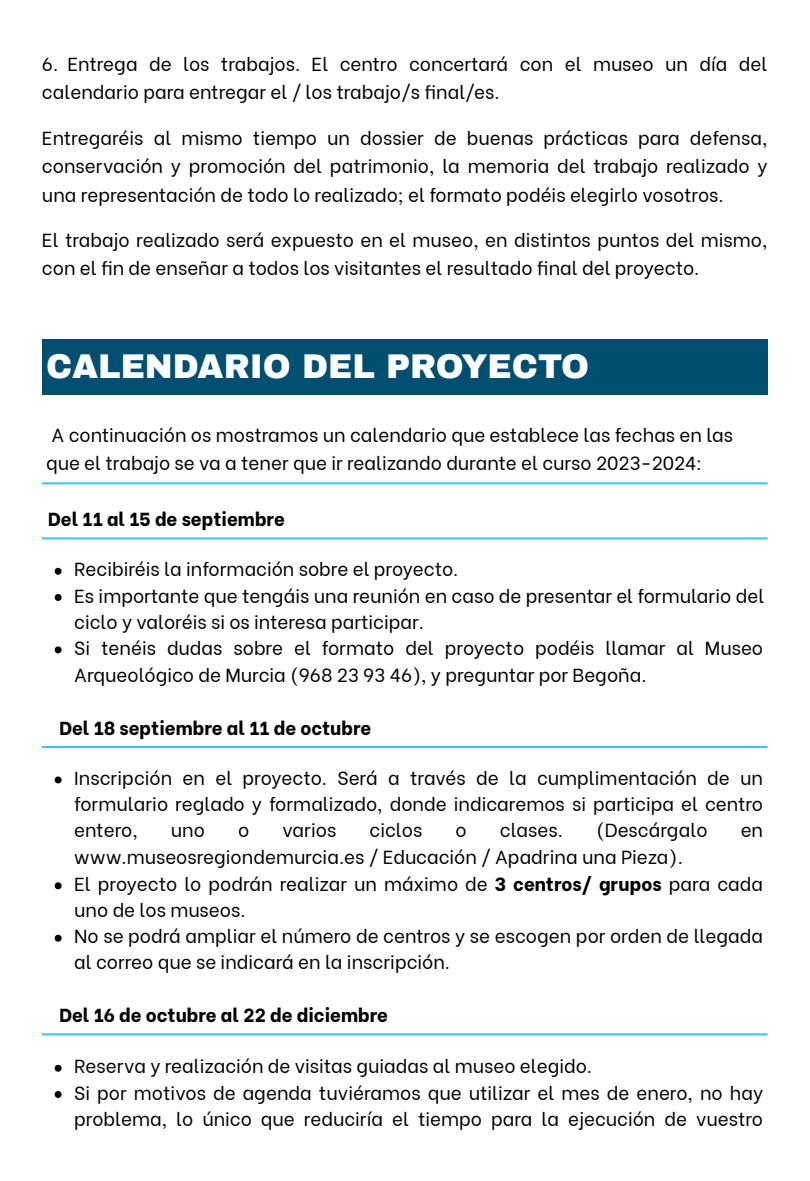
<style>
.page{position:relative;width:810px;height:1181px;background:#fff}
.page>*{position:absolute;margin:0;border:0;box-sizing:border-box;transform-origin:0 0}
.t1{font:900 33.6px "Archivo";color:#fff}
.t2{font:18.75px/26.2px "Be Vietnam";color:#000}
.t3{font:800 18.75px "Be Vietnam";color:#000}
.s1{font-weight:800}
</style>
<div class="page">
<div style="left:42px;top:339px;width:725px;height:56px;background:#014f70"></div>
<hr style="left:42px;top:482px;width:725px;height:2px;background:#3cc0ff">
<hr style="left:42px;top:537px;width:725px;height:2px;background:#3cc0ff">
<svg style="left:55px;top:568px;width:7px;height:6px"></svg>
<svg style="left:55px;top:594px;width:7px;height:7px"></svg>
<svg style="left:55px;top:646px;width:7px;height:7px"></svg>
<hr style="left:42px;top:746px;width:725px;height:2px;background:#3cc0ff">
<svg style="left:55px;top:776px;width:7px;height:7px"></svg>
<svg style="left:55px;top:882px;width:7px;height:7px"></svg>
<svg style="left:55px;top:934px;width:7px;height:7px"></svg>
<hr style="left:42px;top:1033px;width:725px;height:2px;background:#3cc0ff">
<svg style="left:55px;top:1064px;width:7px;height:7px"></svg>
<svg style="left:55px;top:1091px;width:7px;height:6px"></svg>
<p class="t2" style="left:42px;top:48px;width:727px;line-height:28.2px">6. Entrega de los trabajos. El centro concertará con el museo un día del calendario para entregar el / los trabajo/s final/es.</p>
<p class="t2" style="left:42px;top:122px;width:727px;line-height:28.7px;text-align:justify">Entregaréis al mismo tiempo un dossier de buenas prácticas para defensa, conservación y promoción del patrimonio, la memoria del trabajo realizado y una representación de todo lo realizado; el formato podéis elegirlo vosotros.</p>
<p class="t2" style="left:42px;top:224px;width:727px;line-height:28.2px">El trabajo realizado será expuesto en el museo, en distintos puntos del mismo, con el fin de enseñar a todos los visitantes el resultado final del proyecto.</p>
<p class="t1" style="left:46px;top:348px;width:545px">CALENDARIO DEL PROYECTO</p>
<p class="t2" style="left:46px;top:419px;width:689px;line-height:28.2px">A continuación os mostramos un calendario que establece las fechas en las que el trabajo se va a tener que ir realizando durante el curso 2023-2024:</p>
<p class="t3" style="left:48px;top:503px;width:238px">Del 11 al 15 de septiembre</p>
<p class="t2" style="left:74px;top:554px;width:386px">Recibiréis la información sobre el proyecto.</p>
<p class="t2" style="left:74px;top:580px;width:692px">Es importante que tengáis una reunión en caso de presentar el formulario del ciclo y valoréis si os interesa participar.</p>
<p class="t2" style="left:74px;top:632px;width:690px;line-height:27.2px">Si tenéis dudas sobre el formato del proyecto podéis llamar al Museo<br>Arqueológico de Murcia (968 23 93 46), y preguntar por Begoña.</p>
<p class="t3" style="left:59px;top:712px;width:313px">Del 18 septiembre al 11 de octubre</p>
<p class="t2" style="left:74px;top:763px;width:690px;text-align:justify">Inscripción en el proyecto. Será a través de la cumplimentación de un formulario reglado y formalizado, donde indicaremos si participa el centro entero,</p>
<p class="t2" style="left:171px;top:815px;width:36px">uno</p>
<p class="t2" style="left:238px;top:815px;width:13px">o</p>
<p class="t2" style="left:283px;top:815px;width:55px">varios</p>
<p class="t2" style="left:370px;top:815px;width:54px">ciclos</p>
<p class="t2" style="left:456px;top:815px;width:13px">o</p>
<p class="t2" style="left:500px;top:815px;width:65px">clases.</p>
<p class="t2" style="left:596px;top:815px;width:113px">(Descárgalo</p>
<p class="t2" style="left:741px;top:815px;width:24px">en</p>
<p class="t2" style="left:74px;top:841px;width:610px">www.museosregiondemurcia.es / Educación / Apadrina una Pieza).</p>
<p class="t2" style="left:74px;top:869px;width:690px">El proyecto lo podrán realizar un máximo de <span class="s1">3 centros/ grupos</span> para cada uno de los museos.</p>
<p class="t2" style="left:74px;top:921px;width:690px">No se podrá ampliar el número de centros y se escogen por orden de llegada al correo que se indicará en la inscripción.</p>
<p class="t3" style="left:59px;top:999px;width:330px">Del 16 de octubre al 22 de diciembre</p>
<p class="t2" style="left:74px;top:1051px;width:519px">Reserva y realización de visitas guiadas al museo elegido.</p>
<p class="t2" style="left:74px;top:1077px;width:690px">Si por motivos de agenda tuviéramos que utilizar el mes de enero, no hay problema, lo único que reduciría el tiempo para la ejecución de vuestro</p>
</div>
